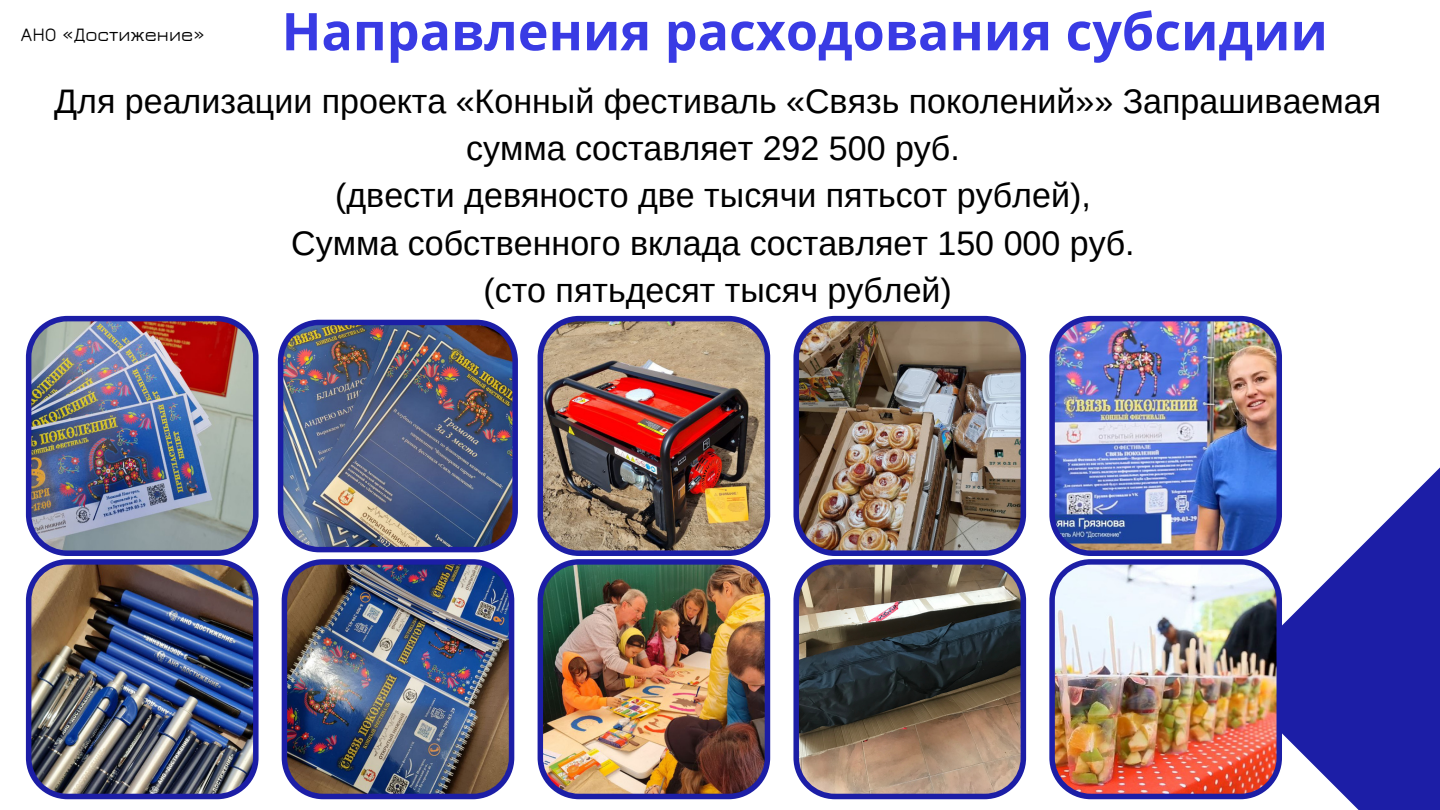
<style>
.page{position:relative;width:1440px;height:810px;background:#fff}
.page>*{position:absolute;margin:0;border:0;box-sizing:border-box;transform-origin:0 0}
.t1{font:700 52px "Open Sans";color:#393be4}
.t2{font:34px/47.2px "Arimo";color:#000;text-align:center}
.t3{font:500 19.3px "Jura";color:#000}
</style>
<div class="page">
<svg style="left:1228px;top:467px;width:212px;height:343px;fill:#1c1ea6"></svg>
<img style="left:26px;top:316px;width:233px;height:240px">
<img style="left:26px;top:559px;width:233px;height:240px">
<img style="left:278px;top:320px;width:240px;height:232px">
<img style="left:282px;top:559px;width:232px;height:240px">
<img style="left:538px;top:316px;width:232px;height:240px">
<img style="left:538px;top:559px;width:232px;height:240px">
<img style="left:793px;top:316px;width:233px;height:240px">
<svg style="left:793px;top:559px;width:233px;height:240px;background:#6b6161"></svg>
<img style="left:1049px;top:316px;width:233px;height:240px">
<img style="left:1049px;top:559px;width:233px;height:240px">
<h1 class="t1" style="left:282px;top:-5px;width:1048px">Направления расходования субсидии</h1>
<p class="t2" style="left:54px;top:77px;width:1329px">Для реализации проекта «Конный фестиваль «Связь поколений»» Запрашиваемая сумма составляет 292 500 руб.<br>(двести девяносто две тысячи пятьсот рублей),<br>Сумма собственного вклада составляет 150 000 руб.<br>(сто пятьдесят тысяч рублей)</p>
<p class="t3" style="left:21px;top:23px;width:186px">АНО «Достижение»</p>
</div>
